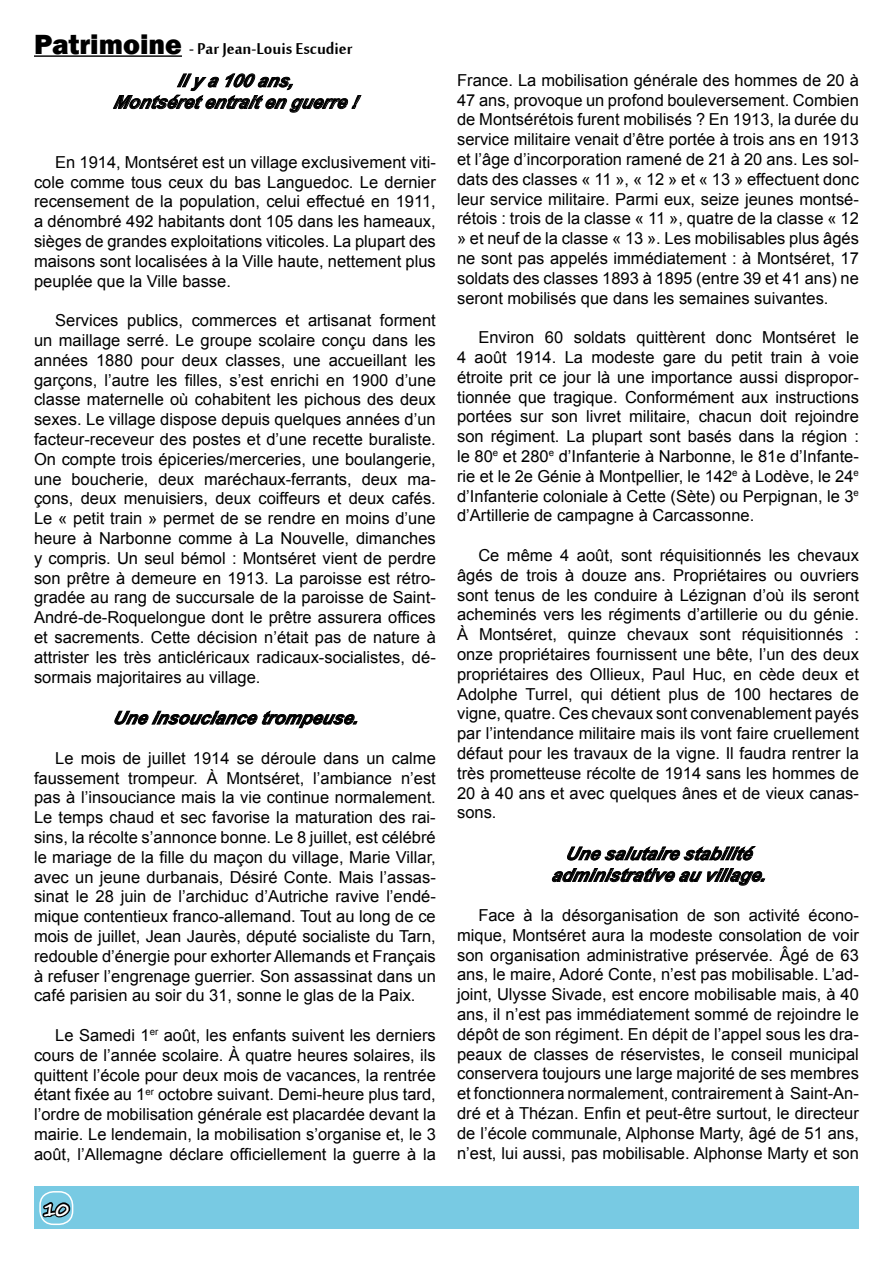
<style>
.page{position:relative;width:893px;height:1263px;background:#fff}
.page>*{position:absolute;margin:0;border:0;box-sizing:border-box;transform-origin:0 0}
.t1{font:24px "Mool Boran";color:#000}
.t2{font:italic 700 18px/21.6px "Arial";color:#000;text-align:center}
.t3{font:700 18px "Segoe Print";color:#fff}
.t4{font:16.5px/19.8px "Arial";color:#000;text-align:justify}
.s1{font-family:"Franklin Gothic";font-weight:800;font-size:28.5px}
</style>
<div class="page">
<div style="left:34px;top:1186px;width:825px;height:43px;background:#78cae3"></div>
<svg style="left:42px;top:1202px;width:30px;height:18px"></svg>
<div style="left:39px;top:1191px;width:34px;height:34px;border:2px solid #fff;border-radius:14px"></div>
<hr style="left:34px;top:55px;width:148px;height:2px;background:#000">
<svg style="left:113px;top:73px;width:249px;height:40px"></svg>
<svg style="left:114px;top:710px;width:244px;height:18px"></svg>
<svg style="left:567px;top:846px;width:188px;height:15px"></svg>
<svg style="left:551px;top:868px;width:214px;height:18px"></svg>
<h1 class="t1" style="left:34px;top:32px;width:320px"><span class="s1">Patrimoine</span> - Par Jean-Louis Escudier</h1>
<p class="t2" style="left:113px;top:70px;width:252px">Ilya100ans,<br>Montséretentraitenguerre!</p>
<p class="t4" style="left:34px;top:152px;width:403px;text-indent:21px">En 1914, Montséret est un village exclusivement viti&shy;cole comme tous ceux du bas Languedoc. Le dernier recensement de la population, celui effectué en 1911, a dénombré 492 habitants dont 105 dans les hameaux, sièges de grandes exploitations viticoles. La plupart des maisons sont localisées à la Ville haute, nettement plus peuplée que la Ville basse.</p>
<p class="t4" style="left:34px;top:311px;width:403px;text-indent:21px">Services publics, commerces et artisanat forment un maillage serré. Le groupe scolaire conçu dans les années 1880 pour deux classes, une accueillant les garçons, l’autre les filles, s’est enrichi en 1900 d’une classe maternelle où cohabitent les pichous des deux sexes. Le village dispose depuis quelques années d’un facteur-receveur des postes et d’une recette buraliste.<br>On compte trois épiceries/merceries, une boulangerie, une boucherie, deux maréchaux-ferrants, deux ma&shy;çons, deux menuisiers, deux coiffeurs et deux cafés.<br>Le « petit train » permet de se rendre en moins d’une heure à Narbonne comme à La Nouvelle, dimanches y compris. Un seul bémol : Montséret vient de perdre son prêtre à demeure en 1913. La paroisse est rétro&shy;gradée au rang de succursale de la paroisse de Saint-André-de-Roquelongue dont le prêtre assurera offices et sacrements. Cette décision n’était pas de nature à attrister les très anticléricaux radicaux-socialistes, dé&shy;sormais majoritaires au village.</p>
<p class="t2" style="left:112px;top:707px;width:253px">Uneinsouciancetrompeuse.</p>
<p class="t4" style="left:34px;top:748px;width:403px;text-indent:21px">Le mois de juillet 1914 se déroule dans un calme faussement trompeur. À Montséret, l’ambiance n’est pas à l’insouciance mais la vie continue normalement.<br>Le temps chaud et sec favorise la maturation des rai&shy;sins, la récolte s’annonce bonne. Le 8 juillet, est célébré le mariage de la fille du maçon du village, Marie Villar, avec un jeune durbanais, Désiré Conte. Mais l’assas&shy;sinat le 28 juin de l’archiduc d’Autriche ravive l’endé&shy;mique contentieux franco-allemand. Tout au long de ce mois de juillet, Jean Jaurès, député socialiste du Tarn, redouble d’énergie pour exhorter Allemands et Français à refuser l’engrenage guerrier. Son assassinat dans un café parisien au soir du 31, sonne le glas de la Paix.</p>
<p class="t4" style="left:34px;top:1025px;width:403px;text-indent:21px">Le Samedi 1<sup>er</sup> août, les enfants suivent les derniers cours de l’année scolaire. À quatre heures solaires, ils quittent l’école pour deux mois de vacances, la rentrée étant fixée au 1<sup>er</sup> octobre suivant. Demi-heure plus tard, l’ordre de mobilisation générale est placardée devant la mairie. Le lendemain, la mobilisation s’organise et, le 3 août, l’Allemagne déclare officiellement la guerre à la</p>
<p class="t3" style="left:43px;top:1193px;width:28px">10</p>
<p class="t4" style="left:457px;top:70px;width:403px">France. La mobilisation générale des hommes de 20 à 47 ans, provoque un profond bouleversement. Combien de Montsérétois furent mobilisés ? En 1913, la durée du service militaire venait d’être portée à trois ans en 1913 et l’âge d’incorporation ramené de 21 à 20 ans. Les sol&shy;dats des classes « 11 », « 12 » et « 13 » effectuent donc leur service militaire. Parmi eux, seize jeunes montsé&shy;rétois : trois de la classe « 11 », quatre de la classe « 12 » et neuf de la classe « 13 ». Les mobilisables plus âgés ne sont pas appelés immédiatement : à Montséret, 17 soldats des classes 1893 à 1895 (entre 39 et 41 ans) ne seront mobilisés que dans les semaines suivantes.</p>
<p class="t4" style="left:457px;top:328px;width:403px;text-indent:21px">Environ 60 soldats quittèrent donc Montséret le 4 août 1914. La modeste gare du petit train à voie étroite prit ce jour là une importance aussi dispropor&shy;tionnée que tragique. Conformément aux instructions portées sur son livret militaire, chacun doit rejoindre son régiment. La plupart sont basés dans la région : le 80<sup>e</sup> et 280<sup>e</sup> d’Infanterie à Narbonne, le 81e d’Infante&shy;rie et le 2e Génie à Montpellier, le 142<sup>e</sup> à Lodève, le 24<sup>e </sup>d’Infanterie coloniale à Cette (Sète) ou Perpignan, le 3<sup>e </sup>d’Artillerie de campagne à Carcassonne.</p>
<p class="t4" style="left:457px;top:545px;width:403px;text-indent:21px">Ce même 4 août, sont réquisitionnés les chevaux âgés de trois à douze ans. Propriétaires ou ouvriers sont tenus de les conduire à Lézignan d’où ils seront acheminés vers les régiments d’artillerie ou du génie.<br>À Montséret, quinze chevaux sont réquisitionnés : onze propriétaires fournissent une bête, l’un des deux propriétaires des Ollieux, Paul Huc, en cède deux et Adolphe Turrel, qui détient plus de 100 hectares de vigne, quatre. Ces chevaux sont convenablement payés par l’intendance militaire mais ils vont faire cruellement défaut pour les travaux de la vigne. Il faudra rentrer la très prometteuse récolte de 1914 sans les hommes de 20 à 40 ans et avec quelques ânes et de vieux canas&shy;sons.</p>
<p class="t2" style="left:551px;top:843px;width:222px">Unesalutairestabilité administrativeauvillage.</p>
<p class="t4" style="left:457px;top:905px;width:403px;text-indent:21px">Face à la désorganisation de son activité écono&shy;mique, Montséret aura la modeste consolation de voir son organisation administrative préservée. Âgé de 63 ans, le maire, Adoré Conte, n’est pas mobilisable. L’ad&shy;joint, Ulysse Sivade, est encore mobilisable mais, à 40 ans, il n’est pas immédiatement sommé de rejoindre le dépôt de son régiment. En dépit de l’appel sous les dra&shy;peaux de classes de réservistes, le conseil municipal conservera toujours une large majorité de ses membres et fonctionnera normalement, contrairement à Saint-An&shy;dré et à Thézan. Enfin et peut-être surtout, le directeur de l’école communale, Alphonse Marty, âgé de 51 ans, n’est, lui aussi, pas mobilisable. Alphonse Marty et son</p>
</div>
